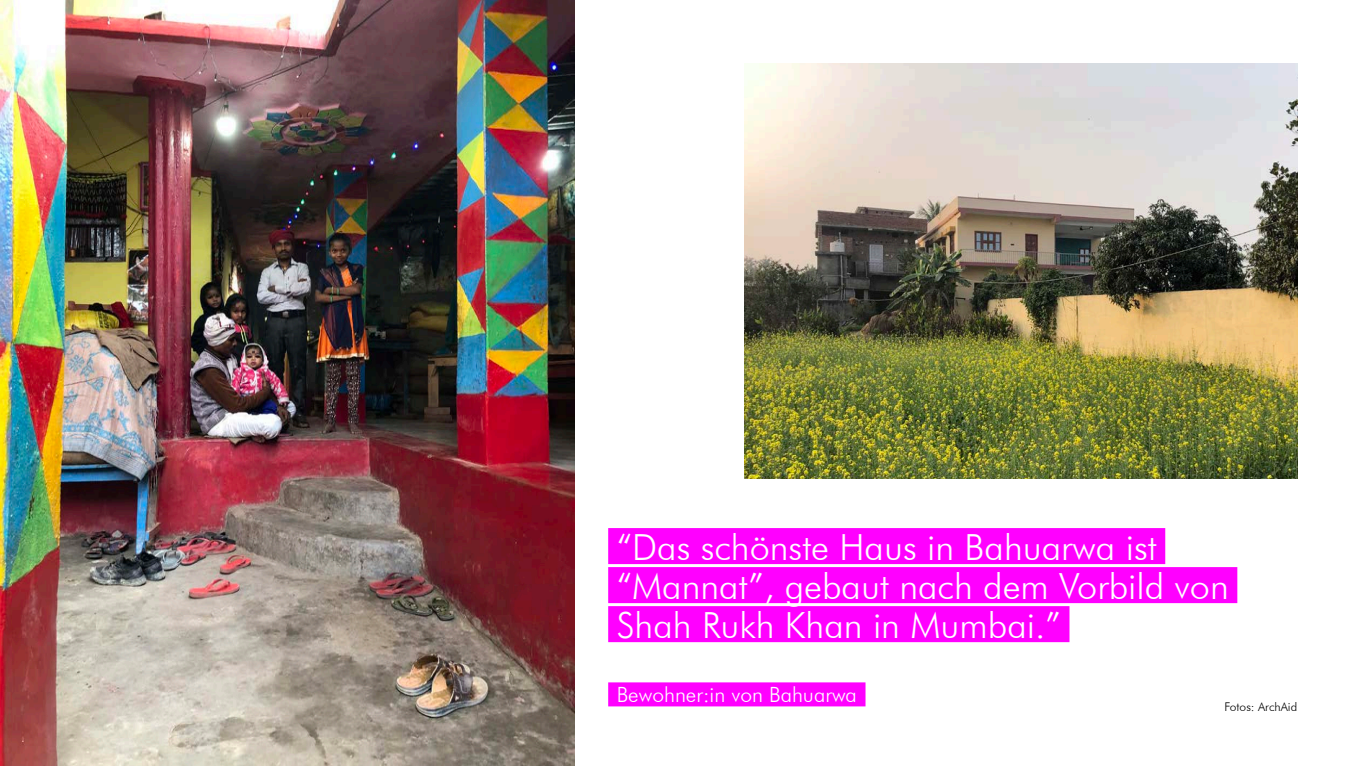
<style>
.page{position:relative;width:1361px;height:766px;background:#fff}
.page>*{position:absolute;margin:0;border:0;box-sizing:border-box;transform-origin:0 0}
.t1{font:300 36px/39px "Futura BT";color:#fff}
.Quote_Author{font:300 21px "Futura BT";color:#fff}
.Source{font:300 12px "Futura BT";color:#000}
</style>
<div class="page">
<img style="left:0;top:0;width:574px;height:765px">
<img style="left:744px;top:64px;width:553px;height:414px">
<div style="left:608px;top:528px;width:557px;height:36px;background:#f0f"></div>
<div style="left:608px;top:567px;width:629px;height:36px;background:#f0f"></div>
<div style="left:608px;top:606px;width:461px;height:36px;background:#f0f"></div>
<div style="left:608px;top:682px;width:257px;height:24px;background:#f0f"></div>
<p class="t1" style="left:617px;top:527px;width:613px">“Das schönste Haus in Bahuarwa ist “Mannat”, gebaut nach dem Vorbild von<br>Shah Rukh Khan in Mumbai.”</p>
<p class="Quote_Author" style="left:617px;top:681px;width:242px">Bewohner:in von Bahuarwa</p>
<p class="Source" style="left:1224px;top:699px;width:74px">Fotos: ArchAid</p>
</div>
